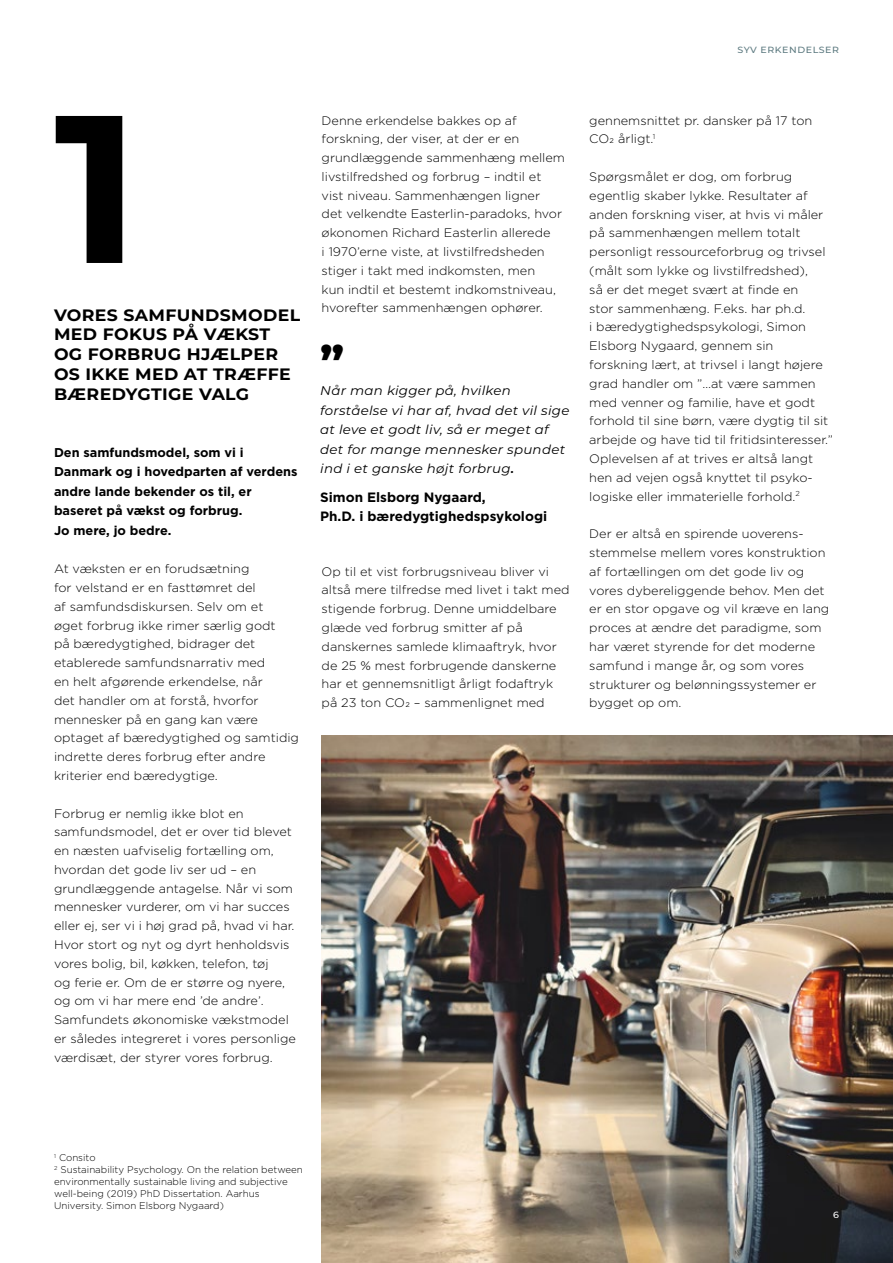
<style>
.page{position:relative;width:893px;height:1263px;background:#fff}
.page>*{position:absolute;margin:0;border:0;box-sizing:border-box;transform-origin:0 0}
.t1{font:700 210px "Montserrat";color:#000;scale:1.05 1}
.t2{font:800 42px "Montserrat";color:#000;scale:1.05 1}
.t3{font:700 16.5px/19.8px "Montserrat";letter-spacing:.02em;color:#000;scale:1.05 1}
.t4{font:700 13.5px/19.5px "Gotham";color:#000}
.t5{font:italic 12.75px/19.5px "Montserrat";letter-spacing:.02em;color:#000;scale:1.05 1}
.t6{font:700 12.75px/19.5px "Gotham";color:#000}
.t7{font:300 12.3px/18.8px "Gotham";color:#000;scale:1.04 1}
.t8{font:300 9.75px/12px "Gotham";color:#000}
.t9{font:500 9px "Montserrat";letter-spacing:.06em;color:#5e7b81;scale:1.05 1}
.t10{font:500 9px "Montserrat";color:#fff;scale:1.05 1}
.s1{font-size:19.5px}
</style>
<div class="page">
<img style="left:322px;top:736px;width:571px;height:527px">
<p class="t9" style="left:737px;top:43px;width:98px">SYV ERKENDELSER</p>
<h1 class="t1" style="left:54px;top:37px;width:84px">1</h1>
<h3 class="t3" style="left:54px;top:304px;width:236px">VORES SAMFUNDSMODEL<br>MED FOKUS PÅ VÆKST<br>OG FORBRUG HJÆLPER<br>OS IKKE MED AT TRÆFFE<br>BÆREDYGTIGE VALG</h3>
<p class="t6" style="left:54px;top:443px;width:245px">Den samfundsmodel, som vi i<br>Danmark og i hovedparten af verdens andre lande bekender os til, er baseret på vækst og forbrug.<br>Jo mere, jo bedre.</p>
<p class="t7" style="left:54px;top:559px;width:237px">At væksten er en forudsætning<br>for velstand er en fasttømret del<br>af samfundsdiskursen. Selv om et<br>øget forbrug ikke rimer særlig godt<br>på bæredygtighed, bidrager det etablerede samfundsnarrativ med<br>en helt afgørende erkendelse, når<br>det handler om at forstå, hvorfor mennesker på en gang kan være optaget af bæredygtighed og samtidig indrette deres forbrug efter andre kriterier end bæredygtige.</p>
<p class="t7" style="left:54px;top:803px;width:234px">Forbrug er nemlig ikke blot en samfundsmodel, det er over tid blevet en næsten uafviselig fortælling om, hvordan det gode liv ser ud – en grundlæggende antagelse. Når vi som mennesker vurderer, om vi har succes eller ej, ser vi i høj grad på, hvad vi har.<br>Hvor stort og nyt og dyrt henholdsvis vores bolig, bil, køkken, telefon, tøj<br>og ferie er. Om de er større og nyere, og om vi har mere end ’de andre’.<br>Samfundets økonomiske vækstmodel er således integreret i vores personlige værdisæt, der styrer vores forbrug.</p>
<p class="t7" style="left:322px;top:110px;width:236px">Denne erkendelse bakkes op af forskning, der viser, at der er en grundlæggende sammenhæng mellem livstilfredshed og forbrug – indtil et vist niveau. Sammenhængen ligner<br>det velkendte Easterlin-paradoks, hvor økonomen Richard Easterlin allerede<br>i 1970’erne viste, at livstilfredsheden stiger i takt med indkomsten, men<br>kun indtil et bestemt indkomstniveau, hvorefter sammenhængen ophører.</p>
<h2 class="t2" style="left:320px;top:330px;width:24px">”</h2>
<p class="t5" style="left:320px;top:380px;width:239px">Når man kigger på, hvilken forståelse vi har af, hvad det vil sige at leve et godt liv, så er meget af det for mange mennesker spundet ind i et ganske højt forbrug<span class="s1">.</span></p>
<p class="t4" style="left:320px;top:487px;width:228px">Simon Elsborg Nygaard,<br>Ph.D. i bæredygtighedspsykologi</p>
<p class="t7" style="left:322px;top:561px;width:240px">Op til et vist forbrugsniveau bliver vi altså mere tilfredse med livet i takt med stigende forbrug. Denne umiddelbare glæde ved forbrug smitter af på danskernes samlede klimaaftryk, hvor de 25 % mest forbrugende danskerne har et gennemsnitligt årligt fodaftryk på 23 ton CO2 – sammenlignet med</p>
<p class="t7" style="left:589px;top:111px;width:216px">gennemsnittet pr. dansker på 17 ton<br>CO2 årligt.<sup>1</sup></p>
<p class="t7" style="left:589px;top:167px;width:236px">Spørgsmålet er dog, om forbrug egentlig skaber lykke. Resultater af anden forskning viser, at hvis vi måler på sammenhængen mellem totalt personligt ressourceforbrug og trivsel (målt som lykke og livstilfredshed),<br>så er det meget svært at finde en<br>stor sammenhæng. F.eks. har ph.d.<br>i bæredygtighedspsykologi, Simon Elsborg Nygaard, gennem sin forskning lært, at trivsel i langt højere grad handler om ”…at være sammen med venner og familie, have et godt forhold til sine børn, være dygtig til sit arbejde og have tid til fritidsinteresser.” Oplevelsen af at trives er altså langt hen ad vejen også knyttet til psyko&shy;logiske eller immaterielle forhold.<sup>2</sup></p>
<p class="t7" style="left:589px;top:524px;width:232px">Der er altså en spirende uoverens&shy;stemmelse mellem vores konstruktion af fortællingen om det gode liv og vores dybereliggende behov. Men det er en stor opgave og vil kræve en lang proces at ændre det paradigme, som har været styrende for det moderne samfund i mange år, og som vores strukturer og belønningssystemer er bygget op om.</p>
<p class="t8" style="left:54px;top:1151px;width:250px"><sup>1</sup> Consito<br><sup>2</sup> Sustainability Psychology. On the relation between environmentally sustainable living and subjective well-being (2019) PhD Dissertation. Aarhus University. Simon Elsborg Nygaard)</p>
<p class="t10" style="left:833px;top:1208px;width:7px">6</p>
</div>
